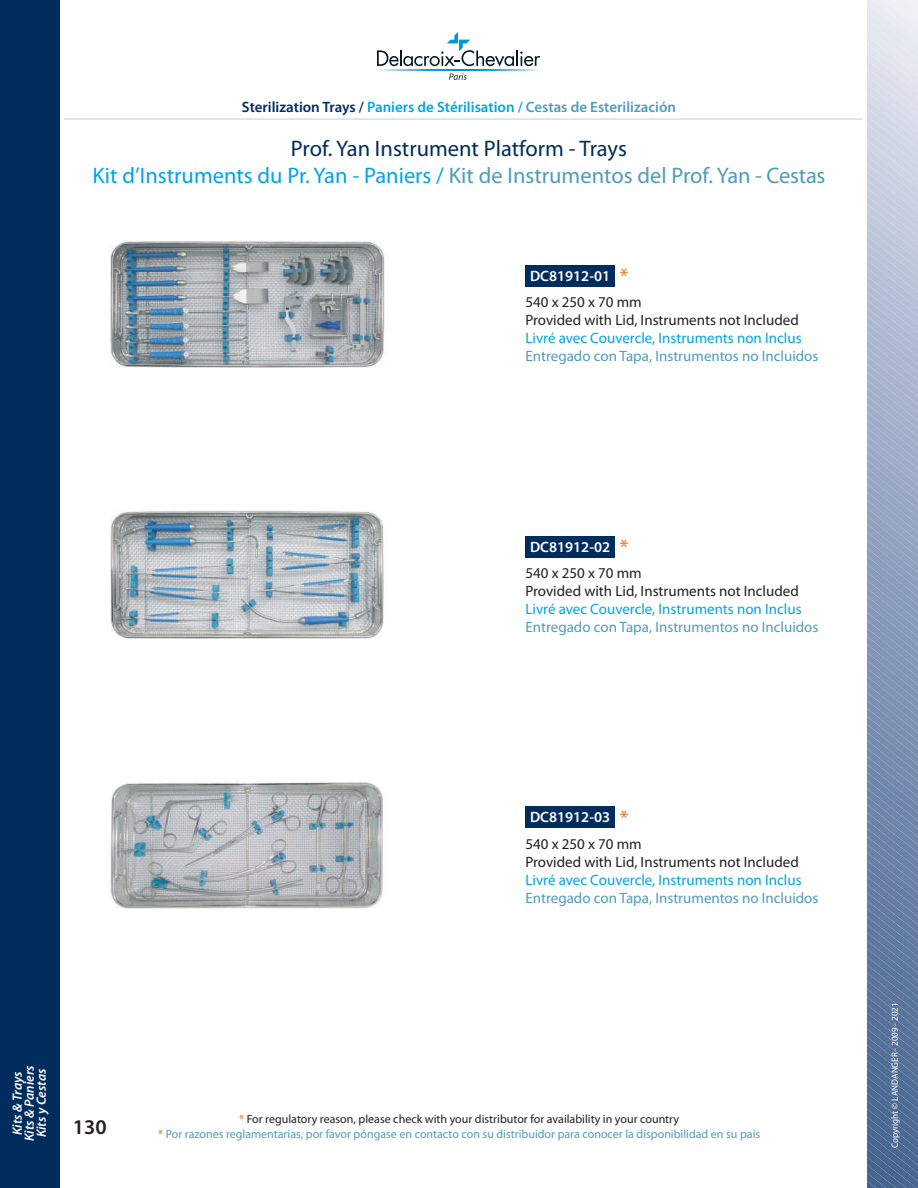
<style>
.page{position:relative;width:918px;height:1188px;background:#fff}
.page>*{position:absolute;margin:0;border:0;box-sizing:border-box;transform-origin:0 0}
.t1{font:22.5px/27px "Myriad Pro";color:#509cb9;text-align:center}
.t2{font:600 21px "Myriad Pro";color:#231f20}
.t3{font:21px "Myriad Pro";color:#ea6d1f}
.t4{font:15px/18px "Myriad Pro";color:#231f20}
.t5{font:15px "Myriad Pro";color:#509cb9}
.t6{font:15px "Myriad Pro";color:#00a5e3}
.t7{font:600 15px "Myriad Pro";color:#00a5e3}
.t8{font:600 15px "Myriad Pro";color:#fff}
.t9{font:italic 600 13.5px/12px "Myriad Pro";color:#fff;text-align:center}
.t10{font:12px "Myriad Pro";color:#509cb9}
.t11{font:12px "Myriad Pro";color:#231f20}
.t12{font:9px "Myriad";color:#fff}
.s1{color:#002d5e}
.s2{color:#509cb9}
.s3{color:#00a5e3}
.s4{color:#ea6d1f}
</style>
<div class="page">
<hr style="left:64px;top:119px;width:799px;height:1px;background:#c1ccd3">
<div style="left:0;top:0;width:60px;height:1188px;background:#002d5e"></div>
<svg style="left:867px;top:0;width:51px;height:1188px;background:#91a2bf"></svg>
<svg style="left:377px;top:32px;width:163px;height:48px"></svg>
<img style="left:111px;top:511px;width:273px;height:127px">
<img style="left:111px;top:240px;width:274px;height:127px">
<div style="left:525px;top:265px;width:90px;height:21px;background:#002d5e"></div>
<div style="left:525px;top:536px;width:90px;height:21px;background:#002d5e"></div>
<img style="left:111px;top:782px;width:273px;height:127px">
<div style="left:525px;top:807px;width:90px;height:21px;background:#002d5e"></div>
<p class="t7" style="left:242px;top:97px;width:436px"><span class="s1">Sterilization Trays /</span> Paniers de Stérilisation / <span class="s2">Cestas de Esterilización</span></p>
<h1 class="t1" style="left:92px;top:134px;width:735px"><span class="s1">Prof. Yan I nstrument Platform - Trays<br></span><span class="s3">Kit d’I nstruments du Pr. Yan - Paniers /</span> Kit de I nstrumentos del Prof. Yan - Cestas</h1>
<p class="t8" style="left:530px;top:266px;width:82px">DC81912-01</p>
<h2 class="t3" style="left:620px;top:263px;width:10px">*</h2>
<p class="t4" style="left:525px;top:293px;width:275px">540 x 250 x 70 mm<br>Provided with Lid, I nstruments not I ncluded</p>
<p class="t6" style="left:525px;top:329px;width:278px">Livré avec Couvercle, I nstruments non I nclus</p>
<p class="t5" style="left:525px;top:347px;width:295px">Entregado con Tapa, I nstrumentos no I ncluidos</p>
<h2 class="t3" style="left:620px;top:534px;width:10px">*</h2>
<p class="t8" style="left:530px;top:537px;width:82px">DC81912-02</p>
<p class="t4" style="left:525px;top:564px;width:275px">540 x 250 x 70 mm<br>Provided with Lid, I nstruments not I ncluded</p>
<p class="t6" style="left:525px;top:600px;width:278px">Livré avec Couvercle, I nstruments non I nclus</p>
<p class="t5" style="left:525px;top:618px;width:295px">Entregado con Tapa, I nstrumentos no I ncluidos</p>
<h2 class="t3" style="left:620px;top:805px;width:10px">*</h2>
<p class="t8" style="left:530px;top:808px;width:82px">DC81912-03</p>
<p class="t4" style="left:525px;top:834px;width:275px">540 x 250 x 70 mm<br>Provided with Lid, I nstruments not I ncluded</p>
<p class="t6" style="left:525px;top:870px;width:278px">Livré avec Couvercle, I nstruments non I nclus</p>
<p class="t5" style="left:525px;top:888px;width:295px">Entregado con Tapa, I nstrumentos no I ncluidos</p>
<p class="t9" style="left:11px;top:1141px;width:77px;rotate:-90deg">Kits &amp; Trays<br>Kits &amp; Paniers<br>Kits y Cestas</p>
<h2 class="t2" style="left:73px;top:1114px;width:35px">130</h2>
<p class="t11" style="left:239px;top:1112px;width:441px"><span class="s4">*</span> For regulatory reason, please check with your distributor for availability in your country</p>
<p class="t10" style="left:158px;top:1126px;width:604px"><span class="s4">*</span> Por razones reglamentarias, por favor póngase en contacto con su distribuidor para conocer la disponibilidad en su país</p>
<p class="t12" style="left:890px;top:1148px;width:147px;rotate:-90deg">Copyright © LANDANGER - 2009 - 2021</p>
</div>
